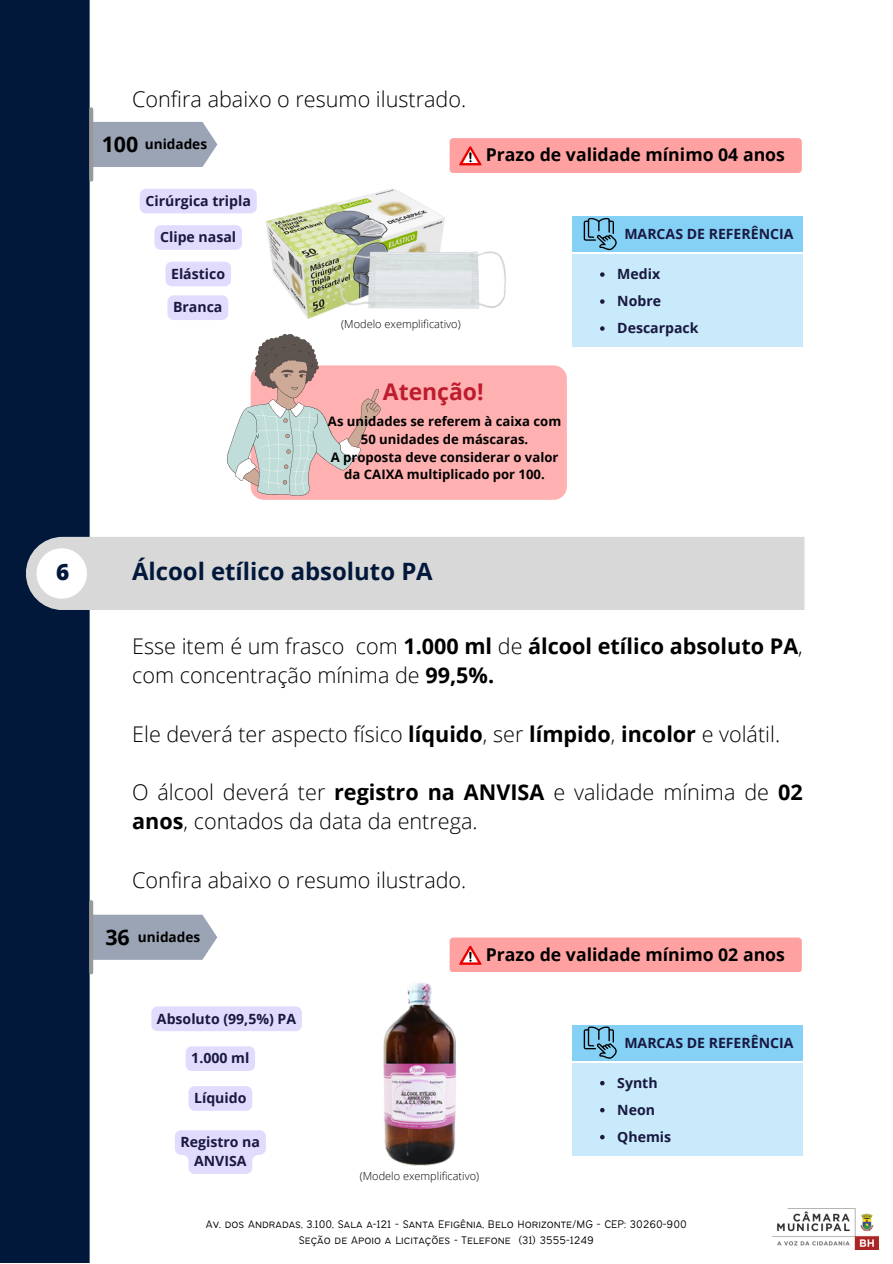
<style>
.page{position:relative;width:893px;height:1264px;background:#fff}
.page>*{position:absolute;margin:0;border:0;box-sizing:border-box;transform-origin:0 0}
.t1{font:700 23.85px "Open Sans";color:#01183b}
.t2{font:700 22.95px "Open Sans";color:#bd1c2e}
.t3{font:800 22.5px "Open Sans";color:#01183b}
.t4{font:300 21.6px/29.2px "Open Sans";color:#000}
.t5{font:700 17.7px "Open Sans";color:#000}
.t6{font:700 14.1px/27px "Open Sans";color:#191840}
.t7{font:700 13.65px "Open Sans";color:#000}
.t8{font:700 13.05px/17.7px "Open Sans";color:#000;text-align:center}
.t9{font:300 12px/16px "Bantayog";color:#000;text-align:center}
.t10{font:300 10.95px "Open Sans";color:#000}
.s1{font-size:21.45px}
.s2{font-weight:700}
</style>
<div class="page">
<img style="left:772px;top:1208px;width:106px;height:41px">
<div style="left:0;top:0;width:90px;height:1262px;background:#01183b"></div>
<div style="left:93px;top:122px;width:124px;height:45px;background:#9ba4b4"></div>
<hr style="left:90px;top:107px;width:3px;height:74px;background:#999;border-radius:2px">
<img style="left:265px;top:188px;width:137px;height:131px">
<img style="left:336px;top:193px;width:170px;height:126px">
<div style="left:572px;top:216px;width:230px;height:36px;background:#85d1f6"></div>
<div style="left:572px;top:255px;width:230px;height:92px;background:#c8eafa"></div>
<svg style="left:583px;top:217px;width:34px;height:33px"></svg>
<div style="left:449px;top:138px;width:352px;height:35px;background:#ffa1a1;border-radius:4px"></div>
<svg style="left:459px;top:146px;width:22px;height:19px"></svg>
<div style="left:26px;top:537px;width:778px;height:73px;background:#d8d8d8"></div>
<svg style="left:35px;top:548px;width:53px;height:50px"></svg>
<svg style="left:93px;top:914px;width:124px;height:45px;background:#a2aab9"></svg>
<svg style="left:89px;top:900px;width:4px;height:74px"></svg>
<div style="left:572px;top:1024px;width:230px;height:36px;background:#85d1f6"></div>
<div style="left:572px;top:1063px;width:230px;height:92px;background:#c8eafa"></div>
<svg style="left:583px;top:1026px;width:34px;height:32px"></svg>
<div style="left:449px;top:937px;width:352px;height:35px;background:#ffa1a1;border-radius:4px"></div>
<svg style="left:459px;top:945px;width:22px;height:18px"></svg>
<div style="left:250px;top:365px;width:317px;height:135px;background:#ffb1b1;border-radius:13px"></div>
<svg style="left:226px;top:334px;width:154px;height:163px"></svg>
<img style="left:383px;top:963px;width:99px;height:203px">
<svg style="left:167px;top:295px;width:61px;height:25px;background:#e2ddfd"></svg>
<div style="left:140px;top:189px;width:117px;height:24px;background:#e1dcfd;border-radius:6px"></div>
<div style="left:165px;top:262px;width:66px;height:24px;background:#e1dcfd"></div>
<div style="left:154px;top:225px;width:88px;height:25px;background:#e1dcfd;border-radius:6px"></div>
<svg style="left:600px;top:272px;width:4px;height:5px"></svg>
<svg style="left:600px;top:299px;width:4px;height:5px"></svg>
<svg style="left:600px;top:326px;width:4px;height:5px"></svg>
<div style="left:151px;top:1006px;width:151px;height:25px;background:#e1dcfd;border-radius:6px"></div>
<div style="left:186px;top:1046px;width:69px;height:24px;background:#e1dcfd"></div>
<div style="left:188px;top:1086px;width:64px;height:24px;background:#e1dcfd"></div>
<svg style="left:600px;top:1080px;width:4px;height:5px"></svg>
<svg style="left:600px;top:1107px;width:4px;height:5px"></svg>
<svg style="left:600px;top:1134px;width:4px;height:5px"></svg>
<svg style="left:175px;top:1130px;width:91px;height:43px;background:#e5e0fd"></svg>
<p class="t3" style="left:56px;top:556px;width:15px">6</p>
<p class="t4" style="left:132px;top:84px;width:336px">Confira abaixo o resumo ilustrado.</p>
<p class="t7" style="left:102px;top:135px;width:107px"><span class="s1">100</span> unidades</p>
<p class="t6" style="left:145px;top:187px;width:107px">Cirúrgica tripla</p>
<p class="t5" style="left:485px;top:142px;width:301px">Prazo de validade mínimo 04 anos</p>
<p class="t6" style="left:160px;top:223px;width:78px">Clipe nasal</p>
<p class="t6" style="left:624px;top:220px;width:170px">MARCAS DE REFERÊNCIA</p>
<p class="t6" style="left:617px;top:260px;width:83px">Medix<br>Nobre<br>Descarpack</p>
<p class="t6" style="left:171px;top:260px;width:56px">Elástico</p>
<p class="t6" style="left:173px;top:293px;width:51px">Branca</p>
<p class="t10" style="left:341px;top:316px;width:121px">(Modelo exemplificativo)</p>
<p class="t2" style="left:383px;top:375px;width:102px">Atenção!</p>
<p class="t8" style="left:328px;top:412px;width:235px">As unidades se referem à caixa com<br>50 unidades de máscaras.<br>A proposta deve considerar o valor da CAIXA multiplicado por 100.</p>
<p class="t1" style="left:132px;top:555px;width:302px">Álcool etílico absoluto PA</p>
<p class="t4" style="left:132px;top:631px;width:672px">Esse item é um frasco com <span class="s2">1.000 ml</span> de <span class="s2">álcool etílico absoluto PA</span>, com concentração mínima de <span class="s2">99,5%.</span></p>
<p class="t4" style="left:132px;top:718px;width:649px">Ele deverá ter aspecto físico <span class="s2">líquido</span>, ser <span class="s2">límpido</span>, <span class="s2">incolor</span> e volátil.</p>
<p class="t4" style="left:132px;top:777px;width:672px">O álcool deverá ter <span class="s2">registro na ANVISA</span> e validade mínima de <span class="s2">02 anos</span>, contados da data da entrega.</p>
<p class="t4" style="left:132px;top:864px;width:336px">Confira abaixo o resumo ilustrado.</p>
<p class="t7" style="left:105px;top:927px;width:96px"><span class="s1">36</span> unidades</p>
<p class="t6" style="left:157px;top:1004px;width:141px">Absoluto (99,5%) PA</p>
<p class="t6" style="left:191px;top:1044px;width:59px">1.000 ml</p>
<p class="t6" style="left:194px;top:1084px;width:54px">Líquido</p>
<p class="t6" style="left:180px;top:1132px;width:81px;line-height:19px;text-align:center">Registro na<br>ANVISA</p>
<p class="t5" style="left:485px;top:941px;width:301px">Prazo de validade mínimo 02 anos</p>
<p class="t10" style="left:360px;top:1167px;width:121px">(Modelo exemplificativo)</p>
<p class="t6" style="left:624px;top:1028px;width:170px">MARCAS DE REFERÊNCIA</p>
<p class="t6" style="left:617px;top:1068px;width:55px">Synth<br>Neon<br>Qhemis</p>
<p class="t9" style="left:206px;top:1216px;width:482px">Av. dos Andradas, 3.100, Sala a-121 - Santa Efigênia, Belo Horizonte/MG - CEP: 30260-900<br>Seção de Apoio a Licitações - Telefone (31) 3555-1249</p>
</div>
